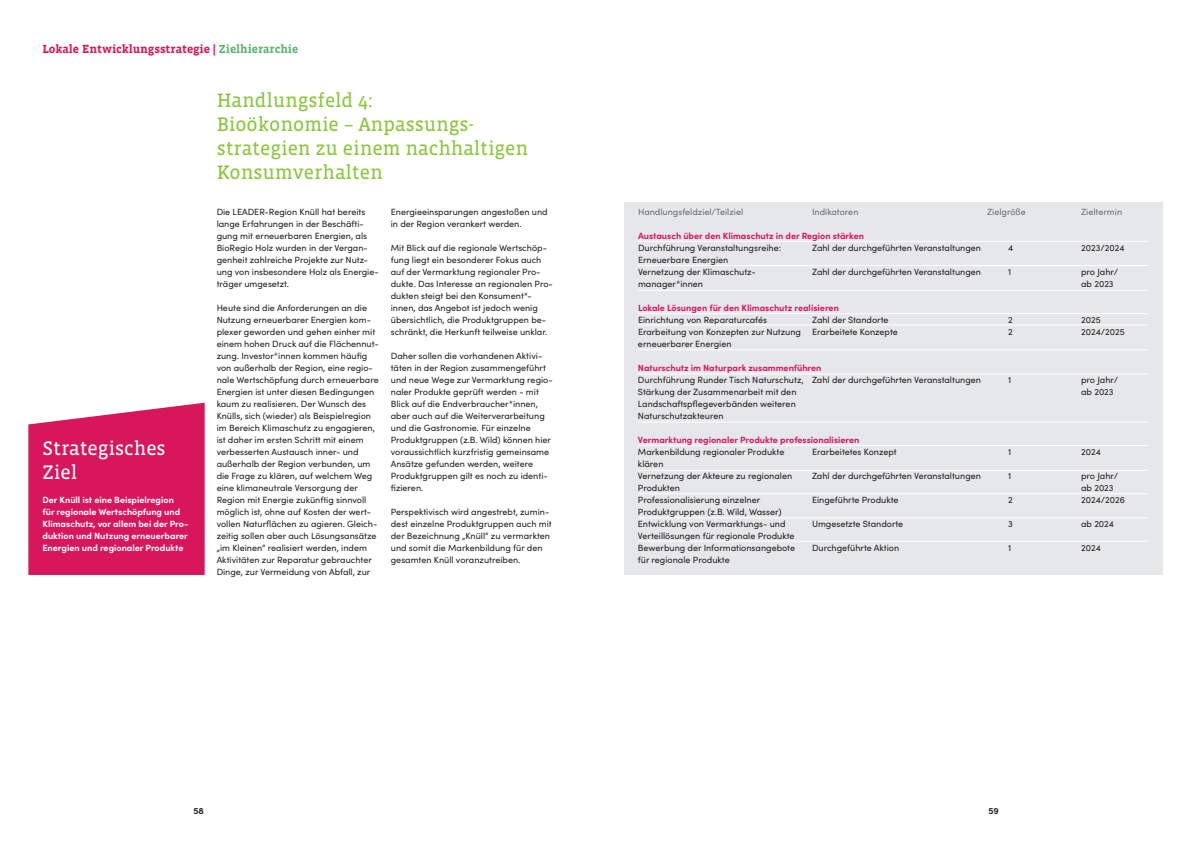
<style>
.page{position:relative;width:1191px;height:842px;background:#fff}
.page>*{position:absolute;margin:0;border:0;box-sizing:border-box;transform-origin:0 0}
.t1{font:20px/24px "Vista Slab OTCE";color:#8bc63e}
.t2{font:20px/24px "Vista Slab OTCE";color:#fff}
.t3{font:700 12px "Vista Slab OTCE";color:#d8175b}
.t4{font:9px/12px "Sofia Pro";color:#231f20}
.t5{font:700 9px "Sofia Pro";color:#d8175b}
.t6{font:700 9px/12px "Sofia Pro";color:#fff}
.t7{font:9px "Sofia Pro";color:#6c6d70}
.t8{font:700 9px "Sofia Pro";color:#231f20}
.s1{color:#5bb56f}
</style>
<div class="page">
<div style="left:624px;top:203px;width:538px;height:372px;background:#e6e7e9"></div>
<hr style="left:638px;top:241px;width:510px;height:1px;background:#fff">
<hr style="left:638px;top:265px;width:510px;height:1px;background:#fff">
<hr style="left:638px;top:290px;width:510px;height:1px;background:#fff">
<hr style="left:638px;top:313px;width:510px;height:1px;background:#fff">
<hr style="left:638px;top:324px;width:510px;height:1px;background:#fff">
<hr style="left:638px;top:349px;width:510px;height:1px;background:#fff">
<hr style="left:638px;top:373px;width:510px;height:1px;background:#fff">
<hr style="left:638px;top:422px;width:510px;height:1px;background:#fff">
<hr style="left:638px;top:445px;width:510px;height:1px;background:#fff">
<hr style="left:638px;top:470px;width:510px;height:1px;background:#fff">
<hr style="left:638px;top:493px;width:510px;height:1px;background:#fff">
<hr style="left:638px;top:517px;width:510px;height:1px;background:#fff">
<hr style="left:638px;top:541px;width:510px;height:1px;background:#fff">
<svg style="left:28px;top:403px;width:177px;height:172px;background:#da2665"></svg>
<h2 class="t3" style="left:43px;top:42px;width:257px">Lokale Entwicklungsstrategie | <span class="s1">Zielhierarchie</span></h2>
<h1 class="t2" style="left:43px;top:436px;width:125px">Strategisches<br>Ziel</h1>
<p class="t6" style="left:43px;top:493px;width:147px">Der Knüll ist eine Beispielregion für regionale Wertschöpfung und Klimaschutz, vor allem bei der Pro&shy;duktion und Nutzung erneuerbarer Energien und regionaler Produkte</p>
<h1 class="t1" style="left:217px;top:88px;width:313px">Handlungsfeld 4:<br>Bioökonomie – Anpassungs&shy;strategien zu einem nachhaltigen<br>Konsumverhalten</h1>
<p class="t4" style="left:217px;top:205px;width:164px">Die LEADER-Region Knüll hat bereits lange Erfahrungen in der Beschäfti&shy;gung mit erneuerbaren Energien, als BioRegio Holz wurden in der Vergan&shy;genheit zahlreiche Projekte zur Nutz&shy;ung von insbesondere Holz als Energie&shy;träger umgesetzt.</p>
<p class="t4" style="left:217px;top:301px;width:164px">Heute sind die Anforderungen an die Nutzung erneuerbarer Energien kom&shy;plexer geworden und gehen einher mit einem hohen Druck auf die Flächennut&shy;zung. Investor*innen kommen häufig von außerhalb der Region, eine regio&shy;nale Wertschöpfung durch erneuerbare Energien ist unter diesen Bedingungen kaum zu realisieren. Der Wunsch des Knülls, sich (wieder) als Beispielregion im Bereich Klimaschutz zu engagieren, ist daher im ersten Schritt mit einem verbesserten Austausch inner- und außerhalb der Region verbunden, um die Frage zu klären, auf welchem Weg eine klimaneutrale Versorgung der Region mit Energie zukünftig sinnvoll möglich ist, ohne auf Kosten der wert&shy;vollen Naturflächen zu agieren. Gleich&shy;zeitig sollen aber auch Lösungsansätze „im Kleinen“ realisiert werden, indem Aktivitäten zur Reparatur gebrauchter Dinge, zur Vermeidung von Abfall, zur</p>
<p class="t4" style="left:391px;top:205px;width:158px">Energieeinsparungen angestoßen und in der Region verankert werden.</p>
<p class="t4" style="left:391px;top:241px;width:164px">Mit Blick auf die regionale Wertschöp&shy;fung liegt ein besonderer Fokus auch auf der Vermarktung regionaler Pro&shy;dukte. Das Interesse an regionalen Pro&shy;dukten steigt bei den Konsument*- innen, das Angebot ist jedoch wenig übersichtlich, die Produktgruppen be&shy;schränkt, die Herkunft teilweise unklar.</p>
<p class="t4" style="left:391px;top:349px;width:163px">Daher sollen die vorhandenen Aktivi&shy;täten in der Region zusammengeführt und neue Wege zur Vermarktung regio&shy;naler Produkte geprüft werden - mit Blick auf die Endverbraucher*innen, aber auch auf die Weiterverarbeitung und die Gastronomie. Für einzelne Produktgruppen (z.B. Wild) können hier voraussichtlich kurzfristig gemeinsame Ansätze gefunden werden, weitere Produktgruppen gilt es noch zu identi&shy;fizieren.</p>
<p class="t4" style="left:391px;top:505px;width:162px">Perspektivisch wird angestrebt, zumin&shy;dest einzelne Produktgruppen auch mit der Bezeichnung „Knüll“ zu vermarkten und somit die Markenbildung für den gesamten Knüll voranzutreiben.</p>
<p class="t7" style="left:638px;top:205px;width:107px">Handlungsfeldziel/Teilziel</p>
<p class="t7" style="left:812px;top:205px;width:48px">Indikatoren</p>
<p class="t7" style="left:987px;top:205px;width:40px">Zielgröße</p>
<p class="t7" style="left:1081px;top:205px;width:42px">Zieltermin</p>
<p class="t5" style="left:638px;top:229px;width:227px">Austausch über den Klimaschutz in der Region stärken</p>
<p class="t4" style="left:638px;top:241px;width:145px">Durchführung Veranstaltungsreihe:</p>
<p class="t4" style="left:812px;top:241px;width:170px">Zahl der durchgeführten Veranstaltungen</p>
<p class="t4" style="left:1008px;top:241px;width:7px">4</p>
<p class="t4" style="left:1081px;top:241px;width:45px">2023/2024</p>
<p class="t4" style="left:638px;top:253px;width:119px">Erneuerbare Energien<br>Vernetzung der Klimaschutz-</p>
<p class="t4" style="left:812px;top:265px;width:170px">Zahl der durchgeführten Veranstaltungen</p>
<p class="t4" style="left:1008px;top:265px;width:5px">1</p>
<p class="t4" style="left:1081px;top:265px;width:39px">pro Jahr/</p>
<p class="t4" style="left:638px;top:277px;width:67px">manager*innen</p>
<p class="t4" style="left:1081px;top:277px;width:34px">ab 2023</p>
<p class="t5" style="left:638px;top:301px;width:202px">Lokale Lösungen für den Klimaschutz realisieren</p>
<p class="t4" style="left:638px;top:313px;width:131px">Einrichtung von Reparaturcafés</p>
<p class="t4" style="left:812px;top:313px;width:78px">Zahl der Standorte</p>
<p class="t4" style="left:1008px;top:313px;width:6px">2</p>
<p class="t4" style="left:1081px;top:313px;width:21px">2025</p>
<p class="t4" style="left:638px;top:325px;width:261px">Erarbeitung von Konzepten zur Nutzung Erarbeitete Konzepte</p>
<p class="t4" style="left:1008px;top:325px;width:6px">2</p>
<p class="t4" style="left:1081px;top:325px;width:45px">2024/2025</p>
<p class="t4" style="left:638px;top:337px;width:95px">erneuerbarer Energien</p>
<p class="t5" style="left:638px;top:361px;width:185px">Naturschutz im Naturpark zusammenführen</p>
<p class="t4" style="left:638px;top:373px;width:344px">Durchführung Runder Tisch Naturschutz, Zahl der durchgeführten Veranstaltungen</p>
<p class="t4" style="left:1008px;top:373px;width:5px">1</p>
<p class="t4" style="left:1081px;top:373px;width:39px">pro Jahr/</p>
<p class="t4" style="left:638px;top:385px;width:160px">Stärkung der Zusammenarbeit mit den</p>
<p class="t4" style="left:1081px;top:385px;width:34px">ab 2023</p>
<p class="t4" style="left:638px;top:397px;width:159px">Landschaftspflegeverbänden weiteren<br>Naturschutzakteuren</p>
<p class="t5" style="left:638px;top:433px;width:223px">Vermarktung regionaler Produkte professionalisieren</p>
<p class="t4" style="left:638px;top:445px;width:148px">Markenbildung regionaler Produkte</p>
<p class="t4" style="left:812px;top:445px;width:86px">Erarbeitetes Konzept</p>
<p class="t4" style="left:1008px;top:445px;width:5px">1</p>
<p class="t4" style="left:1081px;top:445px;width:21px">2024</p>
<p class="t4" style="left:638px;top:457px;width:156px">klären<br>Vernetzung der Akteure zu regionalen</p>
<p class="t4" style="left:812px;top:469px;width:170px">Zahl der durchgeführten Veranstaltungen</p>
<p class="t4" style="left:1008px;top:469px;width:5px">1</p>
<p class="t4" style="left:1081px;top:469px;width:39px">pro Jahr/</p>
<p class="t4" style="left:638px;top:481px;width:44px">Produkten</p>
<p class="t4" style="left:1081px;top:481px;width:34px">ab 2023</p>
<p class="t4" style="left:638px;top:493px;width:124px">Professionalisierung einzelner</p>
<p class="t4" style="left:812px;top:493px;width:88px">Eingeführte Produkte</p>
<p class="t4" style="left:1008px;top:493px;width:6px">2</p>
<p class="t4" style="left:1081px;top:493px;width:45px">2024/2026</p>
<p class="t4" style="left:638px;top:505px;width:149px">Produktgruppen (z.B. Wild, Wasser)<br>Entwicklung von Vermarktungs- und</p>
<p class="t4" style="left:812px;top:517px;width:93px">Umgesetzte Standorte</p>
<p class="t4" style="left:1008px;top:517px;width:6px">3</p>
<p class="t4" style="left:1081px;top:517px;width:34px">ab 2024</p>
<p class="t4" style="left:638px;top:529px;width:159px">Verteillösungen für regionale Produkte<br>Bewerbung der Informationsangebote</p>
<p class="t4" style="left:812px;top:541px;width:89px">Durchgeführte Aktion</p>
<p class="t4" style="left:1008px;top:541px;width:5px">1</p>
<p class="t4" style="left:1081px;top:541px;width:21px">2024</p>
<p class="t4" style="left:638px;top:553px;width:93px">für regionale Produkte</p>
<p class="t8" style="left:193px;top:804px;width:12px">58</p>
<p class="t8" style="left:988px;top:804px;width:12px">59</p>
</div>
